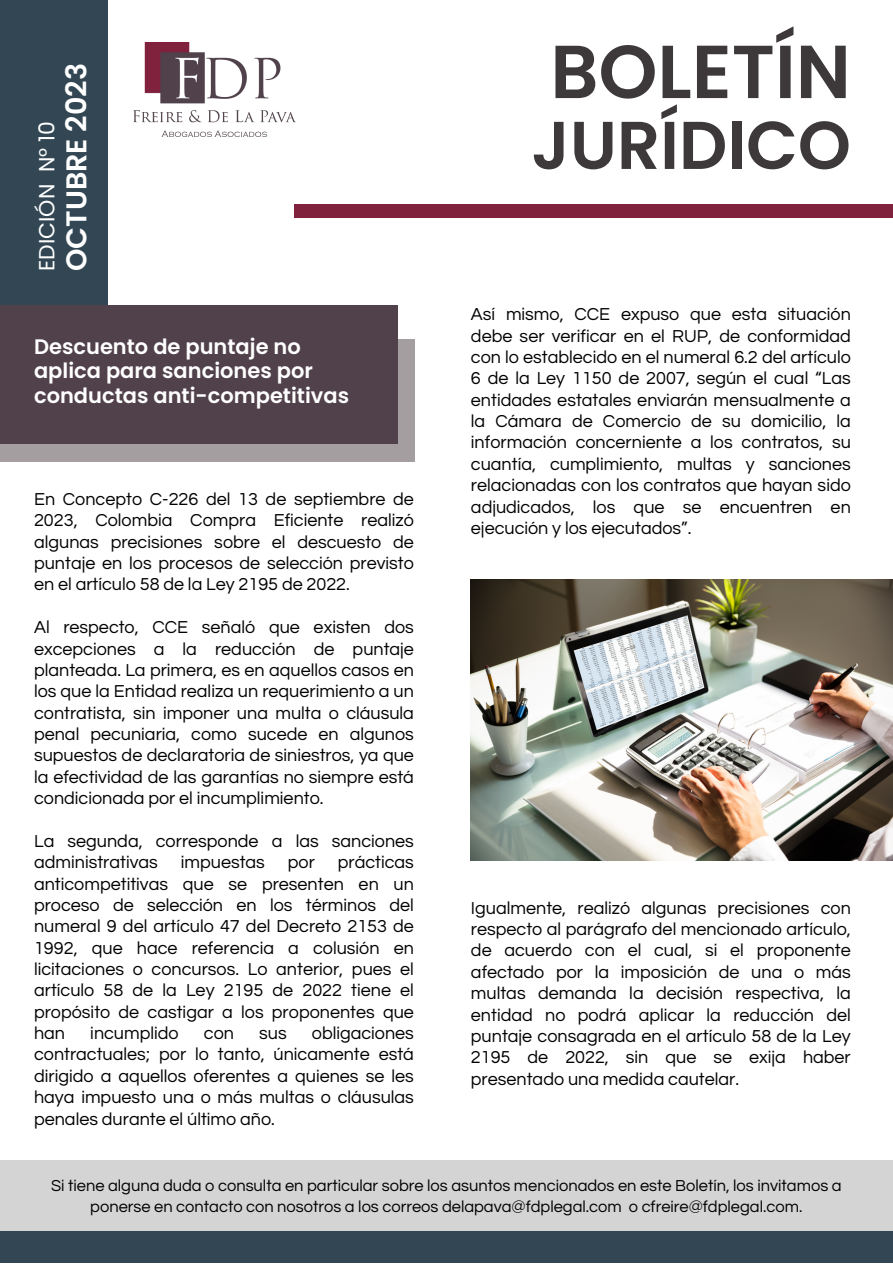
<style>
.page{position:relative;width:893px;height:1264px;background:#fff}
.page>*{position:absolute;margin:0;border:0;box-sizing:border-box;transform-origin:0 0}
.t1{font:600 75px "Poppins";color:#3d393a}
.t2{font:600 67.5px "Poppins";color:#3d393a}
.t3{font:600 28.65px "Poppins";color:#fff}
.t4{font:21.9px "Poppins";color:#fff}
.t5{font:600 21px/24.8px "Poppins";color:#fff}
.t6{font:18px/21.3px "Questrial";color:#000;text-align:justify}
.t7{font:16.5px/21.3px "Questrial";color:#000;text-align:center}
</style>
<div class="page">
<div style="left:294px;top:204px;width:598px;height:14px;background:#80213e"></div>
<div style="left:0;top:0;width:107px;height:306px;background:#324753"></div>
<div style="left:0;top:1160px;width:892px;height:92px;background:#d4d4d4"></div>
<div style="left:0;top:1230px;width:892px;height:32px;background:#324753"></div>
<img style="left:133px;top:42px;width:162px;height:95px">
<div style="left:0;top:339px;width:414px;height:122px;background:#a49ea0"></div>
<div style="left:0;top:305px;width:397px;height:139px;background:#51414b"></div>
<img style="left:471px;top:579px;width:421px;height:281px">
<p class="t4" style="left:31px;top:271px;width:151px;rotate:-90deg">EDICIÓN N° 10</p>
<p class="t3" style="left:56px;top:271px;width:209px;rotate:-90deg">OCTUBRE 2023</p>
<p class="t5" style="left:34px;top:334px;width:316px">Descuento de puntaje no aplica para sanciones por conductas anti-competitivas</p>
<p class="t6" style="left:34px;top:489px;width:381px">En Concepto C-226 del 13 de septiembre de 2023, Colombia Compra Eficiente realizó algunas precisiones sobre el descuesto de puntaje en los procesos de selección previsto en el artículo 58 de la Ley 2195 de 2022.</p>
<p class="t6" style="left:34px;top:617px;width:381px">Al respecto, CCE señaló que existen dos excepciones a la reducción de puntaje planteada. La primera, es en aquellos casos en los que la Entidad realiza un requerimiento a un contratista, sin imponer una multa o cláusula penal pecuniaria, como sucede en algunos supuestos de declaratoria de siniestros, ya que la efectividad de las garantías no siempre está condicionada por el incumplimiento.</p>
<p class="t6" style="left:34px;top:830px;width:381px">La segunda, corresponde a las sanciones administrativas</p>
<p class="t6" style="left:34px;top:852px;width:381px;text-indent:304px">prácticas anticompetitivas que se presenten en un proceso de selección en los términos del numeral 9 del artículo 47 del Decreto 2153 de 1992, que hace referencia a colusión en licitaciones o concursos. Lo anterior, pues el artículo 58 de la Ley 2195 de 2022 tiene el propósito de castigar a los proponentes que han</p>
<p class="t6" style="left:181px;top:852px;width:86px">impuestas</p>
<p class="t6" style="left:288px;top:852px;width:29px">por</p>
<p class="t6" style="left:34px;top:1022px;width:381px;text-indent:278px">obligaciones contractuales; por lo tanto, únicamente está dirigido a aquellos oferentes a quienes se les haya impuesto una o más multas o cláusulas penales durante el último año.</p>
<p class="t6" style="left:90px;top:1022px;width:90px">incumplido</p>
<p class="t6" style="left:204px;top:1022px;width:32px">con</p>
<p class="t6" style="left:259px;top:1022px;width:29px">sus</p>
<p class="t1" style="left:550px;top:19px;width:302px">BOLETÍN</p>
<p class="t2" style="left:531px;top:98px;width:321px">JURÍDICO</p>
<p class="t6" style="left:471px;top:304px;width:381px">Así mismo, CCE expuso que esta situación debe ser verificar en el RUP, de conformidad con lo establecido en el numeral 6.2 del artículo 6 de la Ley 1150 de 2007, según el cual “Las entidades estatales enviarán mensualmente a la Cámara de Comercio de su domicilio, la información concerniente a los contratos, su cuantía, cumplimiento, multas y sanciones relacionadas con los contratos que hayan sido adjudicados, los que se encuentren en ejecución y los ejecutados”.</p>
<p class="t6" style="left:471px;top:897px;width:381px">Igualmente, realizó algunas precisiones con respecto al parágrafo del mencionado artículo, de acuerdo con el cual, si el proponente afectado por la imposición de una o más multas demanda la decisión respectiva, la entidad no podrá aplicar la reducción del puntaje consagrada en el artículo 58 de la Ley 2195 de 2022, sin que se exija haber presentado una medida cautelar.</p>
<p class="t7" style="left:51px;top:1174px;width:792px">Si tiene alguna duda o consulta en particular sobre los asuntos mencionados en este Boletín, los invitamos a ponerse en contacto con nosotros a los correos delapava@fdplegal.com o cfreire@fdplegal.com.</p>
</div>
